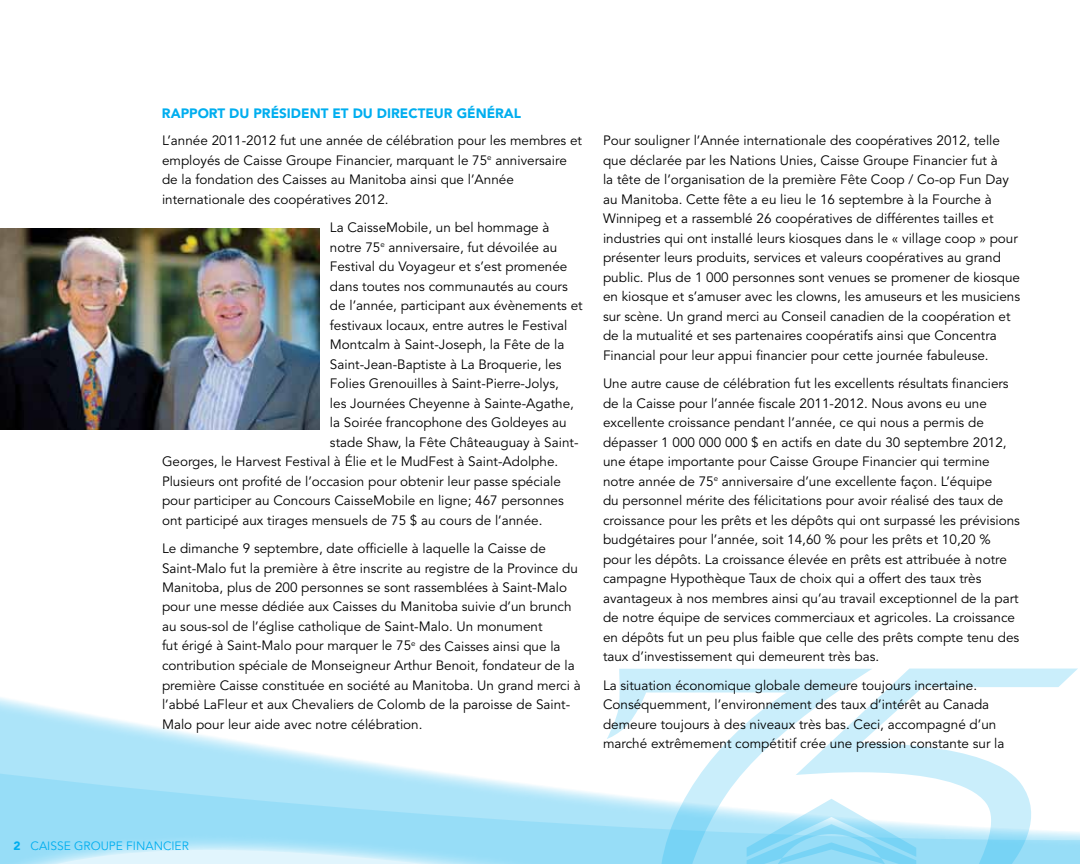
<style>
.page{position:relative;width:1080px;height:864px;background:#fff}
.page>*{position:absolute;margin:0;border:0;box-sizing:border-box;transform-origin:0 0}
.t1{font:13.5px/19.5px "Avenir";color:#000}
.t2{font:900 13.5px "Avenir";color:#00aeef}
.t3{font:12px "Avenir";color:#00aeef}
.s1{font-weight:900}
</style>
<div class="page">
<svg style="left:0;top:668px;width:1080px;height:196px"></svg>
<svg style="left:607px;top:669px;width:189px;height:195px"></svg>
<svg style="left:796px;top:669px;width:282px;height:195px"></svg>
<svg style="left:747px;top:799px;width:169px;height:65px"></svg>
<img style="left:0;top:229px;width:319px;height:201px">
<p class="t2" style="left:162px;top:105px;width:361px">RAPPORT DU PRÉSIDENT ET DU DIRECTEUR GÉNÉRAL</p>
<p class="t1" style="left:162px;top:131px;width:422px">L’année 2011-2012 fut une année de célébration pour les membres et employés de Caisse Groupe Financier, marquant le 75<sup>e</sup> anniversaire de la fondation des Caisses au Manitoba ainsi que l’Année internationale des coopératives 2012.</p>
<p class="t1" style="left:330px;top:218px;width:221px">La CaisseMobile, un bel hommage à</p>
<p class="t1" style="left:330px;top:238px;width:229px">notre 75<sup>e</sup> anniversaire, fut dévoilée au</p>
<p class="t1" style="left:330px;top:257px;width:239px">Festival du Voyageur et s’est promenée</p>
<p class="t1" style="left:330px;top:277px;width:239px">dans toutes nos communautés au cours</p>
<p class="t1" style="left:330px;top:296px;width:254px">de l’année, participant aux évènements et</p>
<p class="t1" style="left:330px;top:316px;width:239px">festivaux locaux, entre autres le Festival</p>
<p class="t1" style="left:330px;top:335px;width:236px">Montcalm à Saint-Joseph, la Fête de la</p>
<p class="t1" style="left:330px;top:355px;width:233px">Saint-Jean-Baptiste à La Broquerie, les</p>
<p class="t1" style="left:330px;top:374px;width:230px">Folies Grenouilles à Saint-Pierre-Jolys,</p>
<p class="t1" style="left:330px;top:394px;width:246px">les Journées Cheyenne à Sainte-Agathe,</p>
<p class="t1" style="left:330px;top:413px;width:238px">la Soirée francophone des Goldeyes au</p>
<p class="t1" style="left:330px;top:433px;width:250px">stade Shaw, la Fête Châteauguay à Saint-</p>
<p class="t1" style="left:162px;top:452px;width:398px">Georges, le Harvest Festival à Élie et le MudFest à Saint-Adolphe.</p>
<p class="t1" style="left:162px;top:472px;width:400px">Plusieurs ont profité de l’occasion pour obtenir leur passe spéciale</p>
<p class="t1" style="left:162px;top:491px;width:403px">pour participer au Concours CaisseMobile en ligne; 467 personnes</p>
<p class="t1" style="left:162px;top:511px;width:382px">ont participé aux tirages mensuels de 75 $ au cours de l’année.</p>
<p class="t1" style="left:162px;top:539px;width:420px">Le dimanche 9 septembre, date officielle à laquelle la Caisse de Saint-Malo fut la première à être inscrite au registre de la Province du Manitoba, plus de 200 personnes se sont rassemblées à Saint-Malo pour une messe dédiée aux Caisses du Manitoba suivie d’un brunch au sous-sol de l’église catholique de Saint-Malo. Un monument<br>fut érigé à Saint-Malo pour marquer le 75<sup>e</sup> des Caisses ainsi que la contribution spéciale de Monseigneur Arthur Benoit, fondateur de la première Caisse constituée en société au Manitoba. Un grand merci à l’abbé LaFleur et aux Chevaliers de Colomb de la paroisse de Saint-Malo pour leur aide avec notre célébration.</p>
<p class="t1" style="left:603px;top:131px;width:419px">Pour souligner l’Année internationale des coopératives 2012, telle que déclarée par les Nations Unies, Caisse Groupe Financier fut à<br>la tête de l’organisation de la première Fête Coop / Co-op Fun Day au Manitoba. Cette fête a eu lieu le 16 septembre à la Fourche à Winnipeg et a rassemblé 26 coopératives de différentes tailles et industries qui ont installé leurs kiosques dans le « village coop » pour présenter leurs produits, services et valeurs coopératives au grand public. Plus de 1 000 personnes sont venues se promener de kiosque en kiosque et s’amuser avec les clowns, les amuseurs et les musiciens sur scène. Un grand merci au Conseil canadien de la coopération et de la mutualité et ses partenaires coopératifs ainsi que Concentra Financial pour leur appui financier pour cette journée fabuleuse.</p>
<p class="t1" style="left:603px;top:374px;width:418px">Une autre cause de célébration fut les excellents résultats financiers de la Caisse pour l’année fiscale 2011-2012. Nous avons eu une excellente croissance pendant l’année, ce qui nous a permis de dépasser 1 000 000 000 $ en actifs en date du 30 septembre 2012, une étape importante pour Caisse Groupe Financier qui termine notre année de 75<sup>e</sup> anniversaire d’une excellente façon. L’équipe<br>du personnel mérite des félicitations pour avoir réalisé des taux de croissance pour les prêts et les dépôts qui ont surpassé les prévisions budgétaires pour l’année, soit 14,60 % pour les prêts et 10,20 % pour les dépôts. La croissance élevée en prêts est attribuée à notre campagne Hypothèque Taux de choix qui a offert des taux très avantageux à nos membres ainsi qu’au travail exceptionnel de la part de notre équipe de services commerciaux et agricoles. La croissance en dépôts fut un peu plus faible que celle des prêts compte tenu des taux d’investissement qui demeurent très bas.</p>
<p class="t1" style="left:603px;top:676px;width:403px">La situation économique globale demeure toujours incertaine.<br>Conséquemment, l’environnement des taux d’intérêt au Canada demeure toujours à des niveaux très bas. Ceci, accompagné d’un marché extrêmement compétitif crée une pression constante sur la</p>
<p class="t3" style="left:14px;top:839px;width:177px"><span class="s1">2</span> CAISSE GROUPE FINANCIER</p>
</div>
